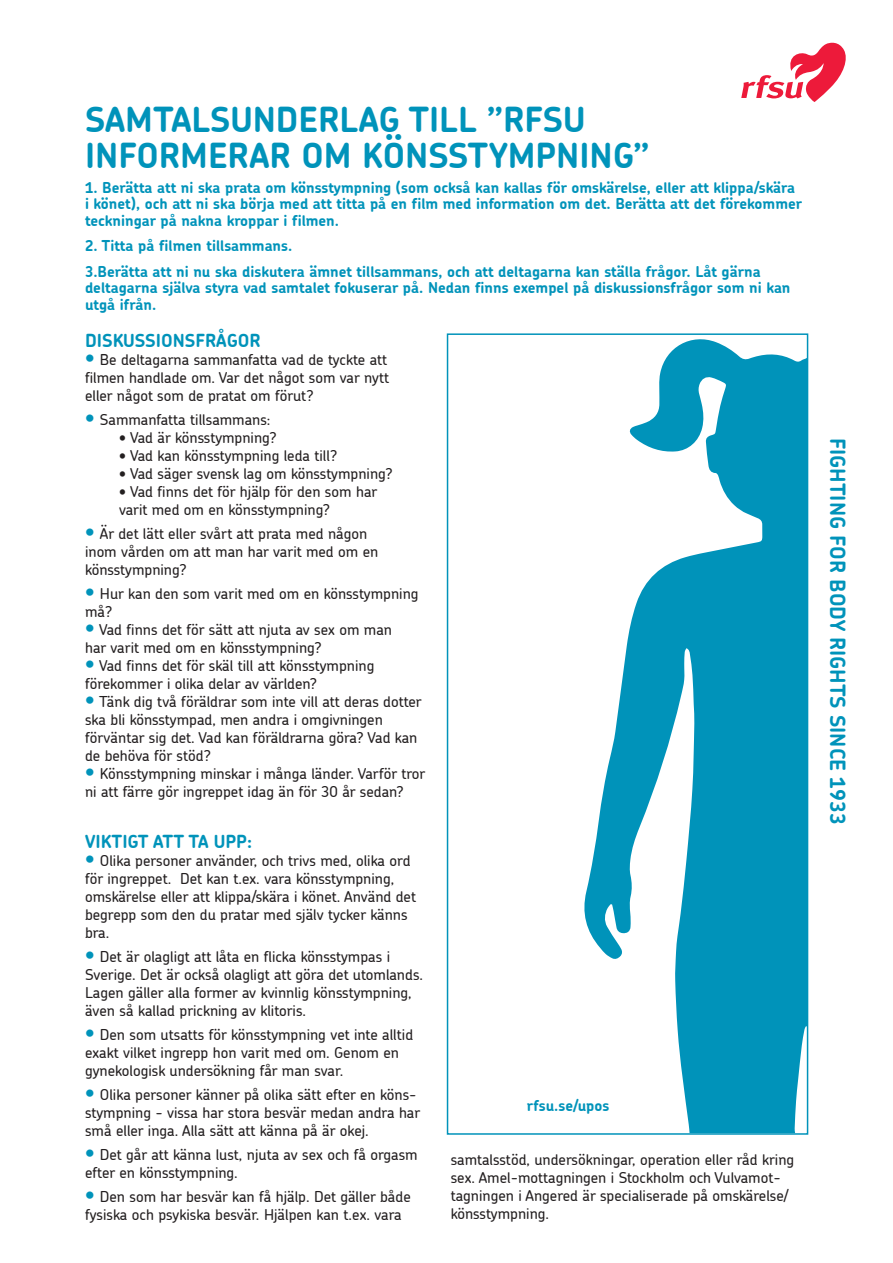
<style>
.page{position:relative;width:893px;height:1263px;background:#fff}
.page>*{position:absolute;margin:0;border:0;box-sizing:border-box;transform-origin:0 0}
.t1{font:700 34.5px/36px "Chevin";color:#0093ba}
.t2{font:700 21px "Chevin";color:#0093ba}
.t3{font:700 18px "Chevin";color:#0093ba}
.t4{font:500 15px/18px "Chevin";color:#231f20}
.t5{font:700 15px/16.5px "Chevin";color:#0093ba}
.s1{font-weight:700;font-size:21px;color:#0093ba}
</style>
<div class="page">
<svg style="left:584px;top:339px;width:221px;height:793px;fill:#0093ba"></svg>
<svg style="left:741px;top:43px;width:105px;height:59px"></svg>
<div style="left:447px;top:333px;width:361px;height:802px;border:2px solid #0093ba"></div>
<h1 class="t1" style="left:85px;top:101px;width:566px">SAMTALSUNDERLAG TILL ”RFSU<br>INFORMERAR OM KÖNSSTYMPNING”</h1>
<p class="t5" style="left:85px;top:179px;width:719px">1. Berätta att ni ska prata om könsstympning (som också kan kallas för omskärelse, eller att klippa/skära i könet), och att ni ska börja med att titta på en film med information om det. Berätta att det förekommer teckningar på nakna kroppar i filmen.</p>
<p class="t5" style="left:85px;top:233px;width:677px;line-height:25.5px">2. Titta på filmen tillsammans.<br>3.Berätta att ni nu ska diskutera ämnet tillsammans, och att deltagarna kan ställa frågor. Låt gärna</p>
<p class="t5" style="left:85px;top:279px;width:707px">deltagarna själva styra vad samtalet fokuserar på. Nedan finns exempel på diskussionsfrågor som ni kan utgå ifrån.</p>
<p class="t3" style="left:85px;top:328px;width:177px">DISKUSSIONSFRÅGOR</p>
<p class="t4" style="left:85px;top:350px;width:306px"><span class="s1">•</span> Be deltagarna sammanfatta vad de tyckte att filmen handlade om. Var det något som var nytt eller något som de pratat om förut?</p>
<p class="t4" style="left:85px;top:410px;width:187px"><span class="s1">•</span> Sammanfatta tillsammans:</p>
<p class="t4" style="left:119px;top:428px;width:159px">• Vad är könsstympning?</p>
<p class="t4" style="left:119px;top:446px;width:220px">• Vad kan könsstympning leda till?</p>
<p class="t4" style="left:119px;top:464px;width:275px">• Vad säger svensk lag om könsstympning?</p>
<p class="t4" style="left:119px;top:482px;width:260px">• Vad finns det för hjälp för den som har varit med om en könsstympning?</p>
<p class="t4" style="left:85px;top:524px;width:295px"><span class="s1">•</span> Är det lätt eller svårt att prata med någon inom vården om att man har varit med om en könsstympning?</p>
<p class="t4" style="left:85px;top:584px;width:335px"><span class="s1">•</span> Hur kan den som varit med om en könsstympning må?</p>
<p class="t4" style="left:85px;top:620px;width:308px"><span class="s1">•</span> Vad finns det för sätt att njuta av sex om man har varit med om en könsstympning?</p>
<p class="t4" style="left:85px;top:656px;width:291px"><span class="s1">•</span> Vad finns det för skäl till att könsstympning förekommer i olika delar av världen?</p>
<p class="t4" style="left:85px;top:692px;width:338px"><span class="s1">•</span> Tänk dig två föräldrar som inte vill att deras dotter ska bli könsstympad, men andra i omgivningen förväntar sig det. Vad kan föräldrarna göra? Vad kan de behöva för stöd?</p>
<p class="t4" style="left:85px;top:764px;width:342px"><span class="s1">•</span> Könsstympning minskar i många länder. Varför tror ni att färre gör ingreppet idag än för 30 år sedan?</p>
<p class="t3" style="left:85px;top:829px;width:169px">VIKTIGT ATT TA UPP:</p>
<p class="t4" style="left:85px;top:851px;width:333px"><span class="s1">•</span> Olika personer använder, och trivs med, olika ord för ingreppet. Det kan t.ex. vara könsstympning, omskärelse eller att klippa/skära i könet. Använd det begrepp som den du pratar med själv tycker känns bra.</p>
<p class="t4" style="left:85px;top:947px;width:340px"><span class="s1">•</span> Det är olagligt att låta en flicka könsstympas i Sverige. Det är också olagligt att göra det utomlands.<br>Lagen gäller alla former av kvinnlig könsstympning, även så kallad prickning av klitoris.</p>
<p class="t4" style="left:85px;top:1025px;width:330px"><span class="s1">•</span> Den som utsatts för könsstympning vet inte alltid exakt vilket ingrepp hon varit med om. Genom en gynekologisk undersökning får man svar.</p>
<p class="t4" style="left:85px;top:1085px;width:337px"><span class="s1">•</span> Olika personer känner på olika sätt efter en köns&shy;stympning - vissa har stora besvär medan andra har små eller inga. Alla sätt att känna på är okej.</p>
<p class="t4" style="left:85px;top:1145px;width:334px"><span class="s1">•</span> Det går att känna lust, njuta av sex och få orgasm efter en könsstympning.</p>
<p class="t4" style="left:85px;top:1187px;width:327px"><span class="s1">•</span> Den som har besvär kan få hjälp. Det gäller både fysiska och psykiska besvär. Hjälpen kan t.ex. vara</p>
<p class="t5" style="left:527px;top:1097px;width:84px">rfsu.se/upos</p>
<p class="t4" style="left:451px;top:1151px;width:345px">samtalsstöd, undersökningar, operation eller råd kring sex. Amel-mottagningen i Stockholm och Vulvamot&shy;tagningen i Angered är specialiserade på omskärelse/ könsstympning.</p>
<h2 class="t2" style="left:851px;top:437px;width:388px;rotate:90deg">FIGHTING FOR BODY RIGHTS SINCE 1933</h2>
</div>
